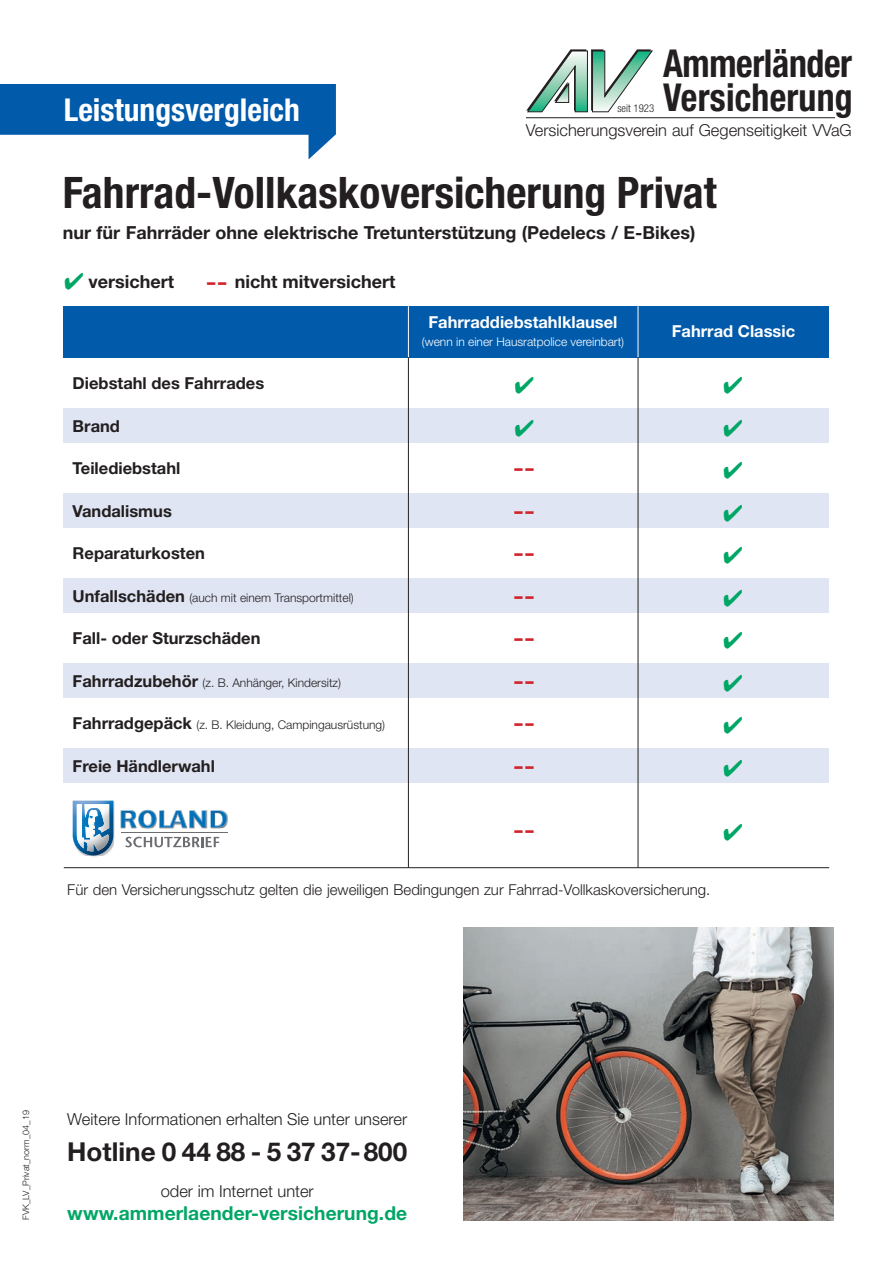
<style>
.page{position:relative;width:893px;height:1263px;background:#fff}
.page>*{position:absolute;margin:0;border:0;box-sizing:border-box;transform-origin:0 0}
.t1{font:700 condensed 43.5px "Helvetica Neue LT Std";color:#231f20}
.t2{font:700 condensed 38.55px "Helvetica Neue LT Std";letter-spacing:-.01em;color:#231f20;scale:.93 1}
.t3{font:700 condensed 31.5px "Helvetica Neue LT Std";color:#fff}
.t4{font:700 26.1px "Helvetica Neue LT Std";color:#231f20}
.t5{font:700 19.2px "Helvetica Neue LT Std";letter-spacing:.005em;color:#00a665}
.t6{font:700 18px "Helvetica Neue LT Std";color:#231f20}
.t7{font:700 16.5px "Helvetica Neue LT Std";color:#231f20}
.t8{font:300 16.5px "Helvetica Neue LT Std";color:#231f20}
.t9{font:700 16.5px "Helvetica Neue LT Std";color:#fff}
.t10{font:900 16.5px "Helvetica Neue LT Std";color:#d1232a}
.t11{font:300 15px "Helvetica Neue LT Std";color:#231f20}
.t12{font:300 12px "Helvetica Neue LT Std";color:#231f20}
.t13{font:300 12px "Helvetica Neue LT Std";color:#fff}
.t14{font:300 condensed 10.8px "Helvetica Neue LT Std";color:#231f20}
.t15{font:300 9px "Helvetica Neue LT Std";color:#231f20}
.s1{color:#00a665}
.s2{font-weight:900;font-size:16.5px;color:#d1232a}
.s3{font-weight:700;font-size:16.5px}
</style>
<div class="page">
<div style="left:64px;top:408px;width:765px;height:34px;background:#e0e5f3"></div>
<div style="left:64px;top:493px;width:765px;height:34px;background:#e0e5f3"></div>
<div style="left:64px;top:578px;width:765px;height:34px;background:#e0e5f3"></div>
<div style="left:64px;top:663px;width:765px;height:34px;background:#e0e5f3"></div>
<div style="left:64px;top:748px;width:765px;height:34px;background:#e0e5f3"></div>
<div style="left:64px;top:306px;width:765px;height:51px;background:#015aaa"></div>
<svg style="left:526px;top:49px;width:127px;height:63px"></svg>
<hr style="left:526px;top:117px;width:309px;height:1px;background:#231f20">
<hr style="left:121px;top:833px;width:106px;height:1px;background:#6c6d70">
<svg style="left:125px;top:837px;width:94px;height:10px"></svg>
<img style="left:132px;top:814px;width:96px;height:15px">
<img style="left:156px;top:810px;width:55px;height:18px">
<img style="left:159px;top:810px;width:28px;height:18px">
<svg style="left:174px;top:812px;width:7px;height:10px"></svg>
<img style="left:189px;top:810px;width:17px;height:18px">
<img style="left:211px;top:810px;width:15px;height:18px">
<svg style="left:215px;top:812px;width:12px;height:13px"></svg>
<img style="left:137px;top:810px;width:19px;height:18px">
<svg style="left:143px;top:812px;width:9px;height:13px"></svg>
<img style="left:132px;top:810px;width:5px;height:18px">
<svg style="left:120px;top:810px;width:12px;height:19px"></svg>
<img style="left:114px;top:800px;width:1px;height:56px">
<svg style="left:72px;top:800px;width:42px;height:57px"></svg>
<img style="left:463px;top:927px;width:370px;height:293px">
<hr style="left:64px;top:867px;width:765px;height:1px;background:#231f20">
<svg style="left:0;top:84px;width:336px;height:75px"></svg>
<hr style="left:408px;top:357px;width:1px;height:510px;background:#231f20">
<hr style="left:638px;top:357px;width:1px;height:510px;background:#231f20">
<hr style="left:408px;top:306px;width:1px;height:51px;background:#fff">
<hr style="left:638px;top:306px;width:1px;height:51px;background:#fff">
<h2 class="t2" style="left:663px;top:40px;width:205px">Ammerländer</h2>
<h2 class="t2" style="left:663px;top:74px;width:205px">Versicherung</h2>
<h3 class="t8" style="left:526px;top:120px;width:327px">Versicherungsverein auf Gegenseitigkeit VVaG</h3>
<h1 class="t1" style="left:63px;top:166px;width:655px">Fahrrad-Vollkaskoversicherung Privat</h1>
<h3 class="t6" style="left:63px;top:221px;width:634px">nur für Fahrräder ohne elektrische Tretunterstützung (Pedelecs / E-Bikes)</h3>
<h3 class="t3" style="left:64px;top:90px;width:238px">Leistungsvergleich</h3>
<p class="t14" style="left:617px;top:102px;width:38px">seit 1923</p>
<h3 class="t6" style="left:64px;top:271px;width:112px"><span class="s1">✔</span> versichert</h3>
<h3 class="t6" style="left:207px;top:271px;width:190px"><span class="s2">– –</span> nicht mitversichert</h3>
<h3 class="t9" style="left:428px;top:312px;width:191px">Fahrraddiebstahlklausel</h3>
<p class="t13" style="left:422px;top:335px;width:204px">(wenn in einer Hausratpolice vereinbart)</p>
<h3 class="t7" style="left:73px;top:373px;width:193px">Diebstahl des Fahrrades</h3>
<h3 class="t7" style="left:73px;top:415px;width:49px">Brand</h3>
<h3 class="t7" style="left:73px;top:458px;width:109px">Teilediebstahl</h3>
<h3 class="t10" style="left:515px;top:458px;width:21px">– –</h3>
<h3 class="t7" style="left:73px;top:501px;width:101px">Vandalismus</h3>
<h3 class="t10" style="left:515px;top:501px;width:21px">– –</h3>
<h3 class="t7" style="left:73px;top:543px;width:134px">Reparaturkosten</h3>
<h3 class="t10" style="left:515px;top:543px;width:21px">– –</h3>
<p class="t12" style="left:73px;top:590px;width:283px"><span class="s3">Unfallschäden</span> (auch mit einem Transportmittel)</p>
<h3 class="t10" style="left:515px;top:586px;width:21px">– –</h3>
<h3 class="t7" style="left:73px;top:628px;width:189px">Fall- oder Sturzschäden</h3>
<h3 class="t10" style="left:515px;top:628px;width:21px">– –</h3>
<p class="t12" style="left:73px;top:675px;width:270px"><span class="s3">Fahrradzubehör</span> (z. B. Anhänger, Kindersitz)</p>
<h3 class="t10" style="left:515px;top:671px;width:21px">– –</h3>
<p class="t12" style="left:73px;top:718px;width:314px"><span class="s3">Fahrradgepäck</span> (z. B. Kleidung, Campingausrüstung)</p>
<h3 class="t10" style="left:515px;top:713px;width:21px">– –</h3>
<h3 class="t7" style="left:73px;top:756px;width:144px">Freie Händlerwahl</h3>
<h3 class="t10" style="left:515px;top:756px;width:21px">– –</h3>
<h3 class="t10" style="left:515px;top:820px;width:21px">– –</h3>
<h3 class="t9" style="left:672px;top:321px;width:125px">Fahrrad Classic</h3>
<p class="t11" style="left:67px;top:880px;width:644px">Für den Versicherungsschutz gelten die jeweiligen Bedingungen zur Fahrrad-Vollkaskoversicherung.</p>
<p class="t15" style="left:20px;top:1220px;width:111px;rotate:-90deg">FVK_LV_Privat_norm_04_19</p>
<h3 class="t8" style="left:67px;top:1109px;width:341px">Weitere Informationen erhalten Sie unter unserer</h3>
<h3 class="t4" style="left:67px;top:1135px;width:341px">Hotline 0 44 88 - 5 37 37-800</h3>
<h3 class="t8" style="left:161px;top:1181px;width:155px">oder im Internet unter</h3>
<h3 class="t5" style="left:67px;top:1201px;width:341px">www.ammerlaender-versicherung.de</h3>
</div>
